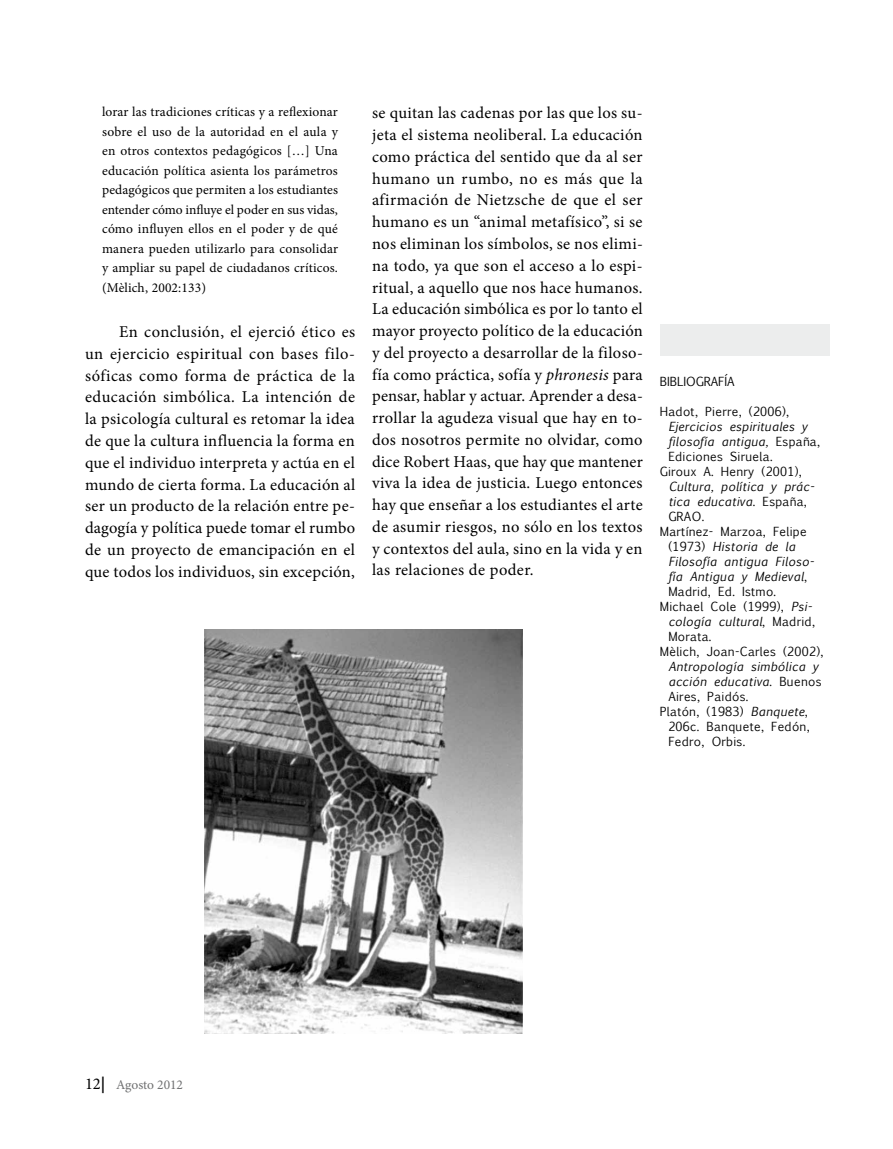
<style>
.page{position:relative;width:893px;height:1149px;background:#fff}
.page>*{position:absolute;margin:0;border:0;box-sizing:border-box;transform-origin:0 0}
.t1{font:16.5px/21.8px "Minion Pro";letter-spacing:.015em;color:#000;text-align:justify}
.t2{font:13.5px/19.5px "Minion Pro";letter-spacing:.01em;color:#000;text-align:justify}
.t3{font:13.5px "Minion Pro";letter-spacing:-.005em;color:#707172}
.t4{font:12px "Euphemia UCAS";letter-spacing:.025em;color:#000}
.t5{font:italic 12px "Euphemia UCAS";letter-spacing:.025em;color:#000}
.t6{font:12px "Euphemia UCAS";color:#000}
.s1{font-style:italic}
.s2{font-style:normal}
.s3{font-size:16.5px;color:#000}
.s4{font-weight:700;font-size:16.5px;color:#000}
</style>
<div class="page">
<div style="left:660px;top:324px;width:169px;height:31px;background:#eceded"></div>
<img style="left:204px;top:629px;width:319px;height:404px">
<p class="t2" style="left:102px;top:102px;width:238px">lorar las tradiciones críticas y a reflexionar sobre el uso de la autoridad en el aula y en otros contextos pedagógicos […] Una educación política asienta los parámetros pedagógicos que permiten a los estudiantes entender cómo influye el poder en sus vidas, cómo influyen ellos en el poder y de qué manera pueden utilizarlo para consolidar y ampliar su papel de ciudadanos críticos. (Mèlich, 2002:133)</p>
<p class="t1" style="left:85px;top:321px;width:272px;text-indent:34px">En conclusión, el ejerció ético es un ejercicio espiritual con bases filo&shy;sóficas como forma de práctica de la educación simbólica. La intención de la psicología cultural es retomar la idea de que la cultura influencia la forma en que el individuo interpreta y actúa en el mundo de cierta forma. La educación al ser un producto de la relación entre pe&shy;dagogía y política puede tomar el rumbo de un proyecto de emancipación en el que todos los individuos, sin excepción,</p>
<p class="t1" style="left:372px;top:102px;width:272px">se quitan las cadenas por las que los su&shy;jeta el sistema neoliberal. La educación como práctica del sentido que da al ser humano un rumbo, no es más que la afirmación de Nietzsche de que el ser humano es un “animal metafísico”, si se nos eliminan los símbolos, se nos elimi&shy;na todo, ya que son el acceso a lo espi&shy;ritual, a aquello que nos hace humanos.<br>La educación simbólica es por lo tanto el mayor proyecto político de la educación y del proyecto a desarrollar de la filoso&shy;fía como práctica, sofía y <span class="s1">phronesis</span> para pensar, hablar y actuar. Aprender a desa&shy;rrollar la agudeza visual que hay en to&shy;dos nosotros permite no olvidar, como dice Robert Haas, que hay que mantener viva la idea de justicia. Luego entonces hay que enseñar a los estudiantes el arte de asumir riesgos, no sólo en los textos y contextos del aula, sino en la vida y en las relaciones de poder.</p>
<p class="t6" style="left:660px;top:373px;width:58px">Bibliografía</p>
<p class="t4" style="left:660px;top:403px;width:131px">Hadot, Pierre, (2006),</p>
<p class="t5" style="left:668px;top:418px;width:141px">Ejercicios espirituales y</p>
<p class="t5" style="left:668px;top:433px;width:153px">filosofía antigua, <span class="s2">España,</span></p>
<p class="t4" style="left:668px;top:448px;width:106px">Ediciones Siruela.</p>
<p class="t4" style="left:660px;top:463px;width:144px">Giroux A. Henry (2001),</p>
<p class="t5" style="left:668px;top:478px;width:147px">Cultura, política y prác-</p>
<p class="t5" style="left:668px;top:493px;width:140px">tica educativa<span class="s2">. España,</span></p>
<p class="t4" style="left:668px;top:508px;width:37px">GRAO.</p>
<p class="t4" style="left:660px;top:523px;width:148px">Martínez- Marzoa, Felipe</p>
<p class="t5" style="left:668px;top:538px;width:129px"><span class="s2">(1973)</span> Historia de la</p>
<p class="t5" style="left:668px;top:553px;width:147px">Filosofía antigua Filoso-</p>
<p class="t5" style="left:668px;top:568px;width:140px">fía Antigua y Medieval<span class="s2">,</span></p>
<p class="t4" style="left:668px;top:583px;width:109px">Madrid, Ed. Istmo.</p>
<p class="t4" style="left:660px;top:598px;width:154px">Michael Cole (1999), <span class="s1">Psi-</span></p>
<p class="t5" style="left:668px;top:613px;width:148px">cología cultural<span class="s2">, Madrid,</span></p>
<p class="t4" style="left:668px;top:628px;width:45px">Morata.</p>
<p class="t4" style="left:660px;top:643px;width:165px">Mèlich, Joan-Carles (2002),</p>
<p class="t5" style="left:668px;top:658px;width:152px">Antropología simbólica y</p>
<p class="t5" style="left:668px;top:673px;width:155px">acción educativa<span class="s2">. Buenos</span></p>
<p class="t4" style="left:668px;top:688px;width:81px">Aires, Paidós.</p>
<p class="t4" style="left:660px;top:703px;width:150px">Platón, (1983) <span class="s1">Banquete</span>,</p>
<p class="t4" style="left:668px;top:718px;width:143px">206c. Banquete, Fedón,</p>
<p class="t4" style="left:668px;top:733px;width:78px">Fedro, Orbis.</p>
<p class="t3" style="left:85px;top:1074px;width:100px"><span class="s3">12</span><span class="s4">|</span> Agosto 2012</p>
</div>
